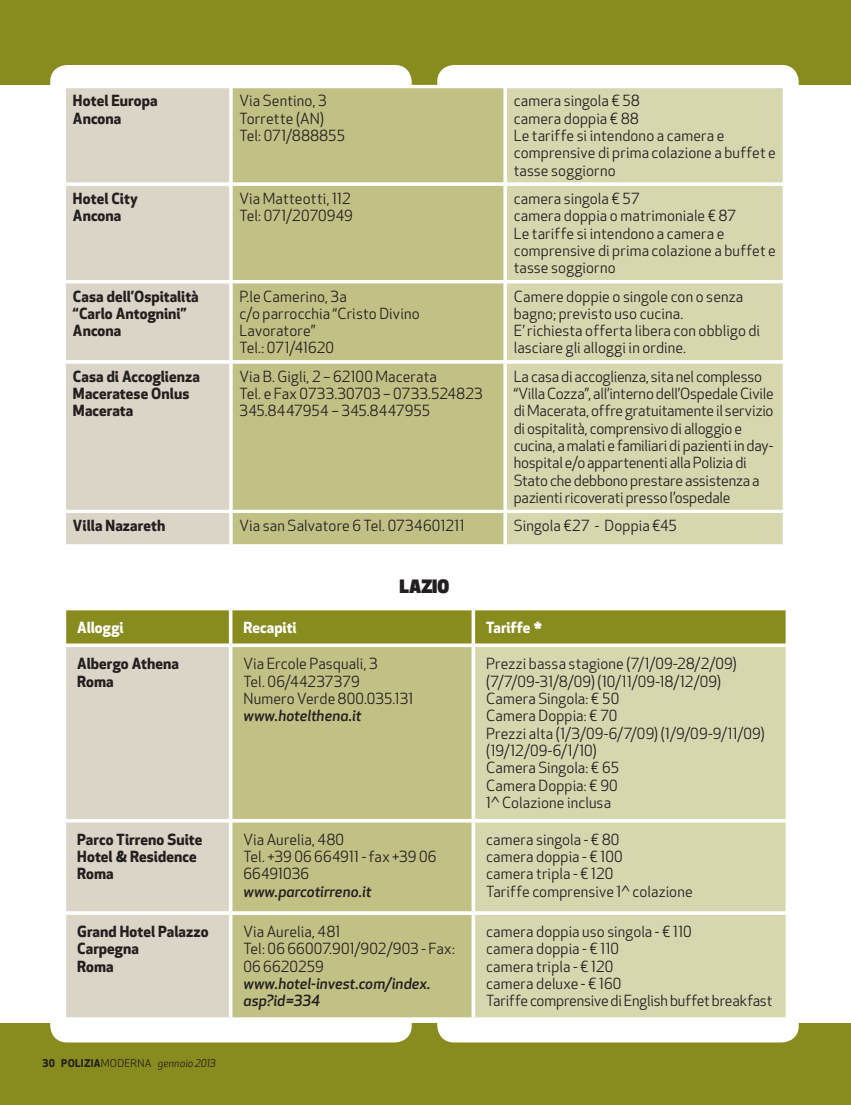
<style>
.page{position:relative;width:851px;height:1105px;background:#fff}
.page>*{position:absolute;margin:0;border:0;box-sizing:border-box;transform-origin:0 0}
.inserto__titolo_sezi{font:900 18px "Apex New";letter-spacing:.01em;color:#231f20}
.Testo_tabelle{font:15px/17.4px "Apex New";letter-spacing:.005em;color:#231f20}
.Testo_tabelle-2{font:700 15px/17.4px "Apex New";letter-spacing:.005em;color:#231f20}
.Testo_tabelle-3{font:italic 500 15px/17.4px "Apex New";letter-spacing:.005em;color:#231f20}
.Testo_tabelle-4{font:700 15px "Apex New";color:#fff}
.t1{font:italic 10.5px "Apex New";color:#231f20}
.s1{font-weight:700;font-style:normal}
.s2{font-style:normal}
</style>
<div class="page">
<hr style="left:850px;top:1024px;width:1px;height:81px;background:#888b1e">
<hr style="left:850px;top:0;width:1px;height:84px;background:#888b1e">
<div style="left:0;top:1024px;width:850px;height:81px;background:#888b1e"></div>
<div style="left:0;top:0;width:850px;height:84px;background:#888b1e"></div>
<div style="left:50px;top:65px;width:362px;height:977px;background:#fff;border-radius:17px"></div>
<div style="left:437px;top:65px;width:362px;height:977px;background:#fff;border-radius:17px"></div>
<div style="left:66px;top:88px;width:163px;height:457px;background:#dad5c6"></div>
<div style="left:232px;top:88px;width:272px;height:457px;background:#c1c185"></div>
<div style="left:507px;top:88px;width:276px;height:457px;background:#d7d7af"></div>
<hr style="left:63px;top:280px;width:168px;height:3px;background:#fff">
<hr style="left:231px;top:280px;width:274px;height:3px;background:#fff">
<hr style="left:505px;top:280px;width:281px;height:3px;background:#fff">
<hr style="left:63px;top:360px;width:168px;height:3px;background:#fff">
<hr style="left:231px;top:360px;width:274px;height:3px;background:#fff">
<hr style="left:505px;top:360px;width:281px;height:3px;background:#fff">
<hr style="left:63px;top:510px;width:168px;height:3px;background:#fff">
<hr style="left:231px;top:510px;width:274px;height:3px;background:#fff">
<hr style="left:505px;top:510px;width:281px;height:3px;background:#fff">
<hr style="left:64px;top:183px;width:166px;height:1px;background:#fff">
<hr style="left:64px;top:184px;width:166px;height:2px;background:#fff">
<hr style="left:231px;top:183px;width:273px;height:1px;background:#fff">
<hr style="left:231px;top:184px;width:273px;height:2px;background:#fff">
<hr style="left:505px;top:183px;width:278px;height:1px;background:#fff">
<hr style="left:505px;top:184px;width:278px;height:2px;background:#fff">
<div style="left:66px;top:611px;width:720px;height:33px;background:#888b1e"></div>
<div style="left:66px;top:647px;width:163px;height:371px;background:#dad5c6"></div>
<div style="left:233px;top:647px;width:239px;height:371px;background:#c1c185"></div>
<div style="left:475px;top:647px;width:311px;height:371px;background:#d7d7af"></div>
<hr style="left:229px;top:610px;width:3px;height:34px;background:#fff">
<hr style="left:472px;top:610px;width:3px;height:34px;background:#fff">
<hr style="left:63px;top:819px;width:168px;height:3px;background:#fff">
<hr style="left:231px;top:819px;width:242px;height:3px;background:#fff">
<hr style="left:473px;top:819px;width:316px;height:3px;background:#fff">
<hr style="left:63px;top:912px;width:168px;height:3px;background:#fff">
<hr style="left:231px;top:912px;width:242px;height:3px;background:#fff">
<hr style="left:473px;top:912px;width:316px;height:3px;background:#fff">
<hr style="left:232px;top:610px;width:1px;height:34px;background:#fff">
<hr style="left:65px;top:822px;width:165px;height:1px;background:#fff">
<hr style="left:232px;top:822px;width:240px;height:1px;background:#fff">
<hr style="left:474px;top:822px;width:312px;height:1px;background:#fff">
<p class="Testo_tabelle-2" style="left:73px;top:92px;width:86px">Hotel Europa</p>
<p class="Testo_tabelle-2" style="left:73px;top:109px;width:50px">Ancona</p>
<p class="Testo_tabelle" style="left:239px;top:92px;width:107px">Via Sentino, 3<br>Torrette (AN)<br>Tel: 071/888855</p>
<p class="Testo_tabelle" style="left:514px;top:92px;width:264px">camera singola € 58<br>camera doppia € 88<br>Le tariffe si intendono a camera e comprensive di prima colazione a buffet e tasse soggiorno</p>
<p class="Testo_tabelle-2" style="left:73px;top:189px;width:66px">Hotel City</p>
<p class="Testo_tabelle-2" style="left:73px;top:206px;width:50px">Ancona</p>
<p class="Testo_tabelle" style="left:239px;top:190px;width:115px">Via Matteotti, 112<br>Tel: 071/2070949</p>
<p class="Testo_tabelle" style="left:514px;top:190px;width:264px">camera singola € 57<br>camera doppia o matrimoniale € 87<br>Le tariffe si intendono a camera e comprensive di prima colazione a buffet e tasse soggiorno</p>
<p class="Testo_tabelle-2" style="left:73px;top:287px;width:127px">Casa dell’Ospitalità “Carlo Antognini”</p>
<p class="Testo_tabelle-2" style="left:73px;top:321px;width:50px">Ancona</p>
<p class="Testo_tabelle" style="left:239px;top:287px;width:182px">P.le Camerino, 3a<br>c/o parrocchia “Cristo Divino<br>Lavoratore”<br>Tel.: 071/41620</p>
<p class="Testo_tabelle" style="left:514px;top:287px;width:248px">Camere doppie o singole con o senza bagno; previsto uso cucina.<br>E’ richiesta offerta libera con obbligo di lasciare gli alloggi in ordine.</p>
<p class="Testo_tabelle-2" style="left:73px;top:367px;width:128px">Casa di Accoglienza<br>Maceratese Onlus<br>Macerata</p>
<p class="Testo_tabelle" style="left:239px;top:368px;width:245px">Via B. Gigli, 2 – 62100 Macerata<br>Tel. e Fax 0733.30703 – 0733.524823<br>345.8447954 – 345.8447955</p>
<p class="Testo_tabelle" style="left:514px;top:368px;width:261px">La casa di accoglienza, sita nel complesso “Villa Cozza”, all’interno dell’Ospedale Civile di Macerata, offre gratuitamente il servizio di ospitalità, comprensivo di alloggio e cucina, a malati e familiari di pazienti in day&shy;hospital e/o appartenenti alla Polizia di Stato che debbono prestare assistenza a pazienti ricoverati presso l’ospedale</p>
<p class="Testo_tabelle-2" style="left:73px;top:516px;width:94px">Villa Nazareth</p>
<p class="Testo_tabelle" style="left:239px;top:517px;width:227px">Via san Salvatore 6 Tel. 0734601211</p>
<p class="Testo_tabelle" style="left:514px;top:517px;width:165px">Singola €27 - Doppia €45</p>
<p class="inserto__titolo_sezi" style="left:400px;top:574px;width:51px">LAZIO</p>
<p class="Testo_tabelle-4" style="left:77px;top:616px;width:48px">Alloggi</p>
<p class="Testo_tabelle-4" style="left:243px;top:616px;width:55px">Recapiti</p>
<p class="Testo_tabelle-4" style="left:486px;top:616px;width:58px">Tariffe *</p>
<p class="Testo_tabelle-2" style="left:77px;top:655px;width:103px">Albergo Athena<br>Roma</p>
<p class="Testo_tabelle" style="left:243px;top:655px;width:172px">Via Ercole Pasquali, 3<br>Tel. 06/44237379<br>Numero Verde 800.035.131</p>
<p class="Testo_tabelle-3" style="left:243px;top:707px;width:120px">www.hotelthena.it</p>
<p class="Testo_tabelle" style="left:486px;top:655px;width:280px">Prezzi bassa stagione (7/1/09-28/2/09) (7/7/09-31/8/09) (10/11/09-18/12/09)<br>Camera Singola: € 50<br>Camera Doppia: € 70<br>Prezzi alta (1/3/09-6/7/09) (1/9/09-9/11/09) (19/12/09-6/1/10)<br>Camera Singola: € 65<br>Camera Doppia: € 90<br>1^ Colazione inclusa</p>
<p class="Testo_tabelle-2" style="left:77px;top:830px;width:127px">Parco Tirreno Suite<br>Hotel &amp; Residence<br>Roma</p>
<p class="Testo_tabelle" style="left:243px;top:831px;width:194px">Via Aurelia, 480<br>Tel. +39 06 664911 - fax +39 06<br>66491036</p>
<p class="Testo_tabelle-3" style="left:243px;top:882px;width:130px">www.parcotirreno.it</p>
<p class="Testo_tabelle-2" style="left:77px;top:922px;width:133px">Grand Hotel Palazzo<br>Carpegna<br>Roma</p>
<p class="Testo_tabelle" style="left:243px;top:923px;width:213px">Via Aurelia, 481<br>Tel: 06 66007.901/902/903 - Fax:<br>06 6620259</p>
<p class="Testo_tabelle-3" style="left:243px;top:975px;width:189px">www.hotel-invest.com/index. asp?id=334</p>
<p class="t1" style="left:42px;top:1056px;width:175px"><span class="s1">30 POLIZIA</span><span class="s2">MODERNA</span> gennaio 2013</p>
<p class="Testo_tabelle" style="left:486px;top:831px;width:208px">camera singola - € 80<br>camera doppia - € 100<br>camera tripla - € 120<br>Tariffe comprensive 1^ colazione</p>
<p class="Testo_tabelle" style="left:486px;top:923px;width:288px">camera doppia uso singola - € 110<br>camera doppia - € 110<br>camera tripla - € 120<br>camera deluxe - € 160<br>Tariffe comprensive di English buffet breakfast</p>
</div>
